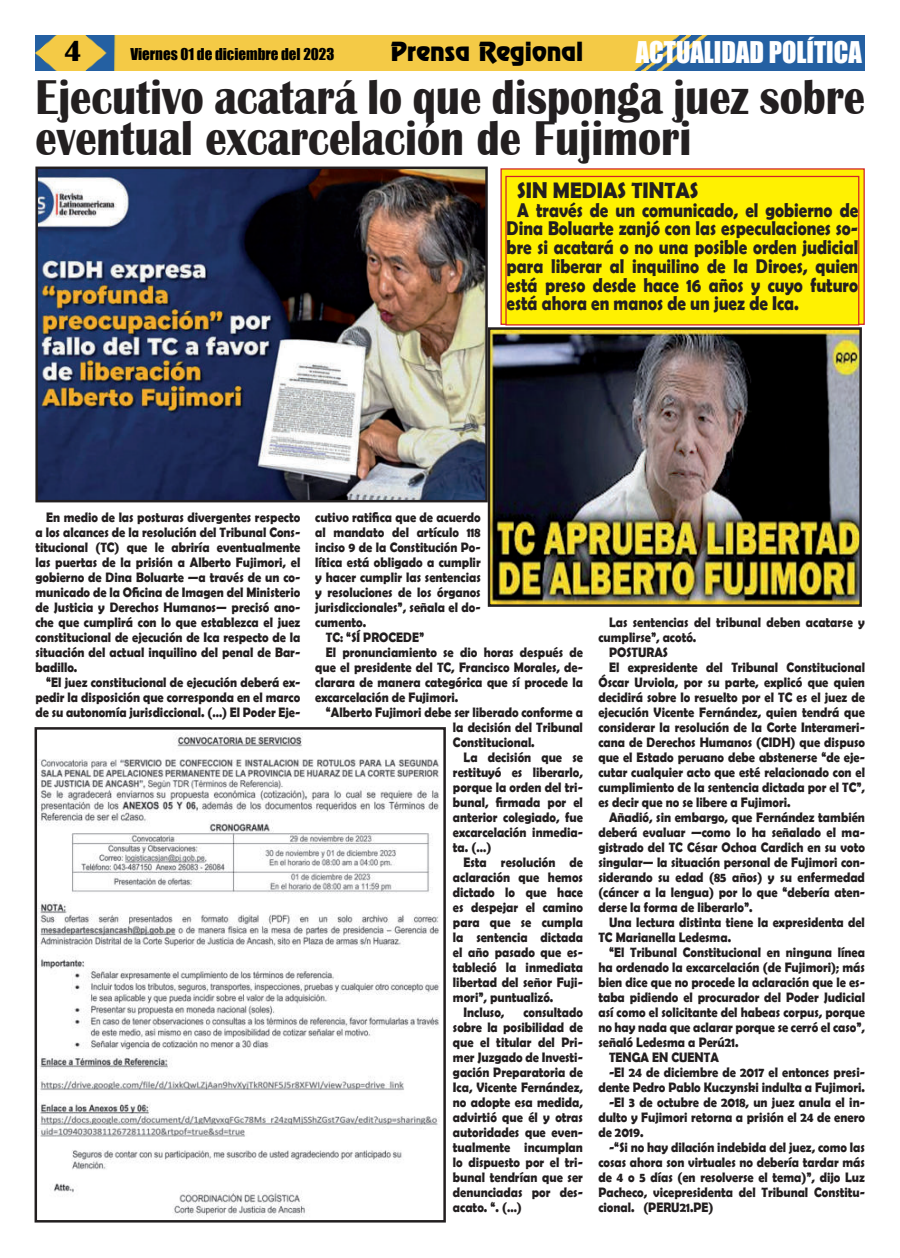
<style>
.page{position:relative;width:900px;height:1258px;background:#fff}
.page>*{position:absolute;margin:0;border:0;box-sizing:border-box;transform-origin:0 0}
.t1{font:700 50.25px/41.2px "Britannic";color:#231f20;scale:.85 1}
.t2{font:700 30px "Britannic";color:#000}
.t3{font:27.5px "Impact";color:#fff;scale:.96 1}
.t4{font:23.75px "Renfrew Normal";color:#000}
.t5{font:700 22.5px "Berlin Sans FB Demi";color:#231f20;scale:.93 1}
.t6{font:700 20px/18.8px "Berlin Sans FB Demi";color:#231f20;text-align:justify;scale:.85 1}
.t7{font:15px "Impact";color:#000}
.t8{font:700 13.75px/15px "Berlin Sans FB Demi";color:#231f20;text-align:justify;scale:.9 1}
</style>
<div class="page">
<img style="left:35px;top:35px;width:830px;height:36px">
<img style="left:39px;top:171px;width:445px;height:327px">
<div style="left:35px;top:167px;width:453px;height:335px;border:3px solid #231f20"></div>
<div style="left:500px;top:168px;width:365px;height:157px;background:linear-gradient(to right,#fff101,#fff101);border:1px solid #d1232a"></div>
<div style="left:506px;top:176px;width:353px;height:149px;background:#fff101"></div>
<div style="left:505px;top:176px;width:354px;height:149px;border:1px solid #d1232a"></div>
<img style="left:39px;top:733px;width:401px;height:484px">
<div style="left:35px;top:727px;width:411px;height:495px;border:3px solid #231f20"></div>
<img style="left:492px;top:331px;width:366px;height:272px">
<div style="left:488px;top:327px;width:374px;height:280px;border:3px solid #231f20"></div>
<h2 class="t2" style="left:64px;top:36px;width:20px">4</h2>
<p class="t7" style="left:130px;top:46px;width:206px">Viernes 01 de diciembre del 2023</p>
<h3 class="t4" style="left:390px;top:41px;width:194px">Prensa Regional</h3>
<h3 class="t3" style="left:636px;top:38px;width:237px">ACTUALIDAD POLÍTICA</h3>
<h1 class="t1" style="left:36px;top:77px;width:978px">Ejecutivo acatará lo que disponga juez sobre eventual excarcelación de Fujimori</h1>
<h3 class="t5" style="left:517px;top:180px;width:196px">SIN MEDIAS TINTAS</h3>
<p class="t6" style="left:507px;top:200px;width:415px;text-indent:11px">A través de un comunicado, el gobierno de Dina Boluarte zanjó con las especulaciones so&shy;bre si acatará o no una posible orden judicial para liberar al inquilino de la Diroes, quien está preso desde hace 16 años y cuyo futuro está ahora en manos de un juez de Ica.</p>
<p class="t8" style="left:35px;top:510px;width:296px;text-indent:11px">En medio de las posturas divergentes respecto a los alcances de la resolución del Tribunal Cons&shy;titucional (TC) que le abriría eventualmente las puertas de la prisión a Alberto Fujimori, el gobierno de Dina Boluarte —a través de un co&shy;municado de la Oficina de Imagen del Ministerio de Justicia y Derechos Humanos— precisó ano&shy;che que cumplirá con lo que establezca el juez constitucional de ejecución de Ica respecto de la situación del actual inquilino del penal de Bar&shy;badillo.</p>
<p class="t8" style="left:35px;top:675px;width:296px;text-indent:11px">“El juez constitucional de ejecución deberá ex&shy;pedir la disposición que corresponda en el marco de su autonomía jurisdiccional. (…) El Poder Eje-</p>
<p class="t8" style="left:315px;top:510px;width:185px">cutivo ratifica que de acuerdo</p>
<p class="t8" style="left:315px;top:525px;width:185px">al mandato del artículo 118</p>
<p class="t8" style="left:315px;top:540px;width:185px">inciso 9 de la Constitución Po-</p>
<p class="t8" style="left:315px;top:555px;width:185px">lítica está obligado a cumplir</p>
<p class="t8" style="left:315px;top:570px;width:185px">y hacer cumplir las sentencias</p>
<p class="t8" style="left:315px;top:585px;width:185px">y resoluciones de los órganos</p>
<p class="t8" style="left:315px;top:600px;width:185px">jurisdiccionales”, señala el do-</p>
<p class="t8" style="left:315px;top:615px;width:58px">cumento.</p>
<p class="t8" style="left:326px;top:630px;width:111px">TC: “SÍ PROCEDE”</p>
<p class="t8" style="left:326px;top:645px;width:287px">El pronunciamiento se dio horas después de</p>
<p class="t8" style="left:315px;top:660px;width:299px">que el presidente del TC, Francisco Morales, de-</p>
<p class="t8" style="left:315px;top:675px;width:299px">clarara de manera categórica que sí procede la</p>
<p class="t8" style="left:315px;top:690px;width:160px">excarcelación de Fujimori.</p>
<p class="t8" style="left:326px;top:705px;width:287px">“Alberto Fujimori debe ser liberado conforme a</p>
<p class="t8" style="left:453px;top:720px;width:146px">la decisión del Tribunal</p>
<p class="t8" style="left:453px;top:735px;width:92px">Constitucional.</p>
<p class="t8" style="left:464px;top:750px;width:134px">La decisión que se</p>
<p class="t8" style="left:453px;top:765px;width:146px">restituyó es liberarlo,</p>
<p class="t8" style="left:453px;top:780px;width:146px">porque la orden del tri-</p>
<p class="t8" style="left:453px;top:795px;width:146px">bunal, firmada por el</p>
<p class="t8" style="left:453px;top:810px;width:146px">anterior colegiado, fue</p>
<p class="t8" style="left:453px;top:825px;width:146px">excarcelación inmedia-</p>
<p class="t8" style="left:453px;top:840px;width:44px">ta. (…)</p>
<p class="t8" style="left:464px;top:855px;width:134px">Esta resolución de</p>
<p class="t8" style="left:453px;top:870px;width:146px">aclaración que hemos</p>
<p class="t8" style="left:453px;top:885px;width:146px">dictado lo que hace</p>
<p class="t8" style="left:453px;top:900px;width:146px">es despejar el camino</p>
<p class="t8" style="left:453px;top:915px;width:146px">para que se cumpla</p>
<p class="t8" style="left:453px;top:930px;width:146px">la sentencia dictada</p>
<p class="t8" style="left:453px;top:945px;width:146px">el año pasado que es-</p>
<p class="t8" style="left:453px;top:960px;width:146px">tableció la inmediata</p>
<p class="t8" style="left:453px;top:975px;width:146px">libertad del señor Fuji-</p>
<p class="t8" style="left:453px;top:990px;width:113px">mori”, puntualizó.</p>
<p class="t8" style="left:464px;top:1005px;width:47px">Incluso,</p>
<p class="t8" style="left:453px;top:1005px;width:146px;text-indent:71px">consultado sobre la posibilidad de que el titular del Pri&shy;mer Juzgado de Investi&shy;gación Preparatoria de Ica, Vicente Fernández, no adopte esa medida, advirtió que él y otras autoridades que even&shy;tualmente incumplan lo dispuesto por el tri&shy;bunal tendrían que ser denunciadas por des&shy;acato. “. (…)</p>
<p class="t8" style="left:609px;top:614px;width:286px">Las sentencias del tribunal deben acatarse y</p>
<p class="t8" style="left:598px;top:629px;width:110px">cumplirse”, acotó.</p>
<p class="t8" style="left:609px;top:645px;width:67px">POSTURAS</p>
<p class="t8" style="left:609px;top:659px;width:286px">El expresidente del Tribunal Constitucional</p>
<p class="t8" style="left:598px;top:674px;width:298px">Óscar Urviola, por su parte, explicó que quien</p>
<p class="t8" style="left:598px;top:689px;width:298px">decidirá sobre lo resuelto por el TC es el juez de</p>
<p class="t8" style="left:598px;top:704px;width:298px">ejecución Vicente Fernández, quien tendrá que</p>
<p class="t8" style="left:598px;top:719px;width:298px">considerar la resolución de la Corte Interameri-</p>
<p class="t8" style="left:598px;top:734px;width:298px">cana de Derechos Humanos (CIDH) que dispuso</p>
<p class="t8" style="left:598px;top:749px;width:298px">que el Estado peruano debe abstenerse “de eje-</p>
<p class="t8" style="left:598px;top:764px;width:298px">cutar cualquier acto que esté relacionado con el</p>
<p class="t8" style="left:598px;top:779px;width:298px">cumplimiento de la sentencia dictada por el TC”,</p>
<p class="t8" style="left:598px;top:794px;width:215px">es decir que no se libere a Fujimori.</p>
<p class="t8" style="left:609px;top:809px;width:286px">Añadió, sin embargo, que Fernández también</p>
<p class="t8" style="left:598px;top:824px;width:298px">deberá evaluar —como lo ha señalado el ma-</p>
<p class="t8" style="left:598px;top:839px;width:298px">gistrado del TC César Ochoa Cardich en su voto</p>
<p class="t8" style="left:598px;top:854px;width:298px">singular— la situación personal de Fujimori con-</p>
<p class="t8" style="left:598px;top:869px;width:298px">siderando su edad (85 años) y su enfermedad</p>
<p class="t8" style="left:598px;top:884px;width:298px">(cáncer a la lengua) por lo que “debería aten-</p>
<p class="t8" style="left:598px;top:899px;width:173px">derse la forma de liberarlo”.</p>
<p class="t8" style="left:609px;top:914px;width:286px">Una lectura distinta tiene la expresidenta del</p>
<p class="t8" style="left:598px;top:929px;width:149px">TC Marianella Ledesma.</p>
<p class="t8" style="left:609px;top:944px;width:286px">“El Tribunal Constitucional en ninguna línea</p>
<p class="t8" style="left:598px;top:959px;width:298px">ha ordenado la excarcelación (de Fujimori); más</p>
<p class="t8" style="left:598px;top:974px;width:298px">bien dice que no procede la aclaración que le es-</p>
<p class="t8" style="left:598px;top:989px;width:298px">taba pidiendo el procurador del Poder Judicial</p>
<p class="t8" style="left:598px;top:1004px;width:298px">así como el solicitante del habeas corpus, porque</p>
<p class="t8" style="left:598px;top:1019px;width:298px">no hay nada que aclarar porque se cerró el caso”,</p>
<p class="t8" style="left:598px;top:1034px;width:157px">señaló Ledesma a Perú21.</p>
<p class="t8" style="left:609px;top:1050px;width:124px">TENGA EN CUENTA</p>
<p class="t8" style="left:609px;top:1064px;width:286px">-El 24 de diciembre de 2017 el entonces presi-</p>
<p class="t8" style="left:598px;top:1079px;width:298px">dente Pedro Pablo Kuczynski indulta a Fujimori.</p>
<p class="t8" style="left:609px;top:1094px;width:286px">-El 3 de octubre de 2018, un juez anula el in-</p>
<p class="t8" style="left:598px;top:1109px;width:298px">dulto y Fujimori retorna a prisión el 24 de enero</p>
<p class="t8" style="left:598px;top:1124px;width:52px">de 2019.</p>
<p class="t8" style="left:609px;top:1139px;width:286px">-“Si no hay dilación indebida del juez, como las</p>
<p class="t8" style="left:598px;top:1154px;width:298px">cosas ahora son virtuales no debería tardar más</p>
<p class="t8" style="left:598px;top:1169px;width:298px">de 4 o 5 días (en resolverse el tema)”, dijo Luz</p>
<p class="t8" style="left:598px;top:1184px;width:298px">Pacheco, vicepresidenta del Tribunal Constitu-</p>
<p class="t8" style="left:598px;top:1199px;width:129px">cional. (PERU21.PE)</p>
</div>
